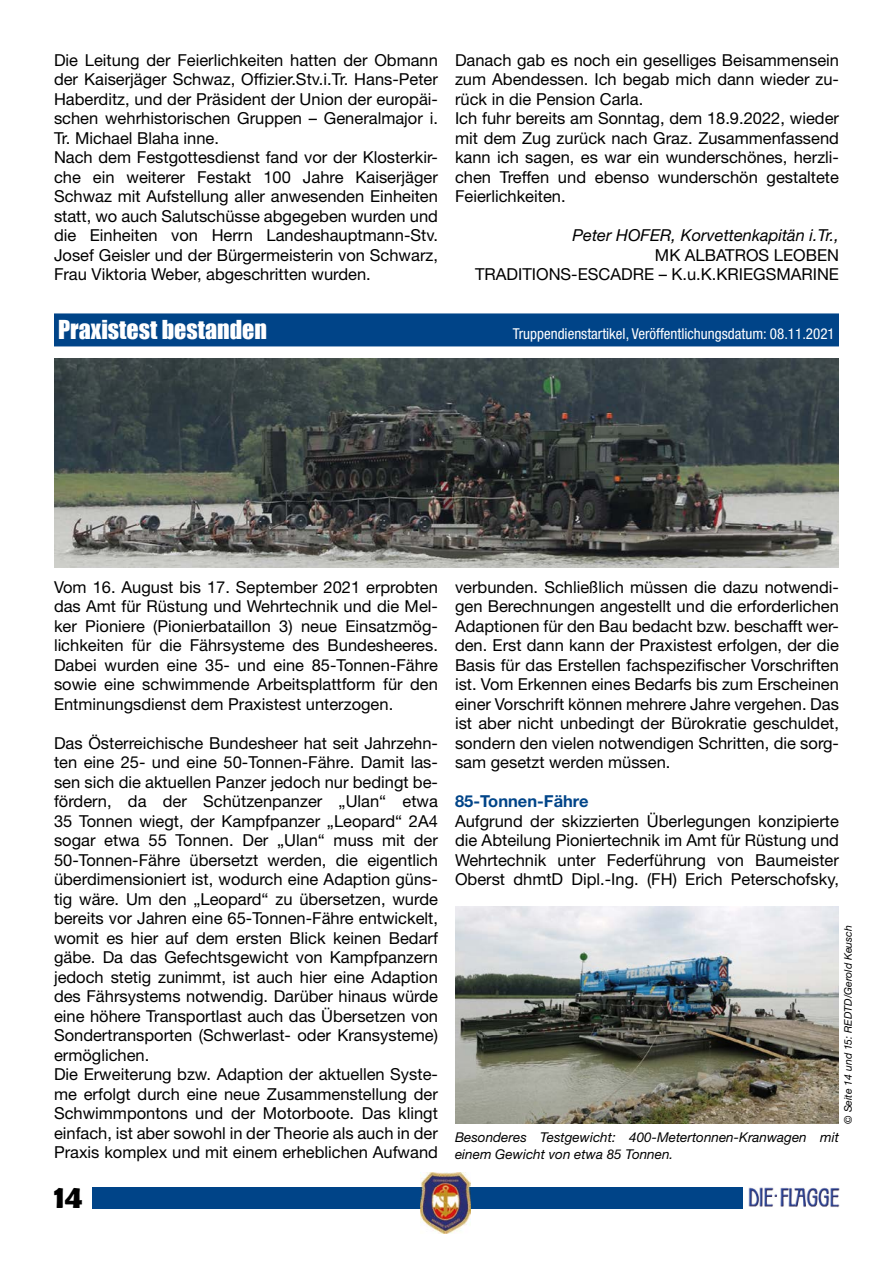
<style>
.page{position:relative;width:893px;height:1263px;background:#fff}
.page>*{position:absolute;margin:0;border:0;box-sizing:border-box;transform-origin:0 0}
.t1{font:700 33px "Berlin Sans FB Demi";color:#000}
.t2{font:24px "Impact";color:#fff}
.t3{font:16.5px/19.5px "Helvetica Neue LT Std";color:#000}
.t4{font:italic 16.5px "Helvetica Neue LT Std";color:#000}
.t5{font:700 16.5px "Helvetica Neue LT Std";color:#048}
.t6{font:condensed 15px "Helvetica Neue LT Std";color:#fff}
.t7{font:italic 13.5px/16.5px "Helvetica Neue LT Std";color:#000}
.t8{font:italic 10.5px "Helvetica Neue LT Std";color:#000}
</style>
<div class="page">
<div style="left:92px;top:1187px;width:651px;height:21px;background:#048"></div>
<img style="left:421px;top:1172px;width:49px;height:61px">
<img style="left:749px;top:1187px;width:90px;height:20px">
<div style="left:54px;top:313px;width:785px;height:33px;background:#048"></div>
<img style="left:54px;top:358px;width:785px;height:209px">
<img style="left:455px;top:907px;width:384px;height:217px">
<p class="t3" style="left:54px;top:50px;width:385px">Die Leitung der Feierlichkeiten hatten der Obmann der Kaiserjäger Schwaz, Offizier.Stv.i.Tr. Hans-Peter Haberditz, und der Präsident der Union der europäi&shy;schen wehrhistorischen Gruppen – Generalmajor i.<br>Tr. Michael Blaha inne.<br>Nach dem Festgottesdienst fand vor der Klosterkir&shy;che ein weiterer Festakt 100 Jahre Kaiserjäger Schwaz mit Aufstellung aller anwesenden Einheiten statt, wo auch Salutschüsse abgegeben wurden und die Einheiten von Herrn Landeshauptmann-Stv.<br>Josef Geisler und der Bürgermeisterin von Schwarz, Frau Viktoria Weber, abgeschritten wurden.</p>
<p class="t3" style="left:455px;top:50px;width:385px">Danach gab es noch ein geselliges Beisammensein zum Abendessen. Ich begab mich dann wieder zu&shy;rück in die Pension Carla.<br>Ich fuhr bereits am Sonntag, dem 18.9.2022, wieder mit dem Zug zurück nach Graz. Zusammenfassend kann ich sagen, es war ein wunderschönes, herzli&shy;chen Treffen und ebenso wunderschön gestaltete Feierlichkeiten.</p>
<p class="t4" style="left:572px;top:226px;width:268px">Peter HOFER, Korvettenkapitän i.Tr.,</p>
<p class="t3" style="left:475px;top:245px;width:365px;text-align:right">MK ALBATROS LEOBEN<br>TRADITIONS-ESCADRE – K.u.K.KRIEGSMARINE</p>
<h2 class="t2" style="left:58px;top:311px;width:210px">Praxistest bestanden</h2>
<p class="t6" style="left:513px;top:325px;width:323px">Truppendienstartikel, Veröffentlichungsdatum: 08.11.2021</p>
<p class="t3" style="left:54px;top:577px;width:385px;text-align:justify">Vom 16. August bis 17. September 2021 erprobten das Amt für Rüstung und Wehrtechnik und die Mel&shy;ker Pioniere (Pionierbataillon 3) neue Einsatzmög&shy;lichkeiten für die Fährsysteme des Bundesheeres.<br>Dabei wurden eine 35- und eine 85-Tonnen-Fähre sowie eine schwimmende Arbeitsplattform für den Entminungsdienst dem Praxistest unterzogen.</p>
<p class="t3" style="left:54px;top:733px;width:386px">Das Österreichische Bundesheer hat seit Jahrzehn&shy;ten eine 25- und eine 50-Tonnen-Fähre. Damit las&shy;sen sich die aktuellen Panzer jedoch nur bedingt be&shy;fördern, da der Schützenpanzer „Ulan“ etwa 35 Tonnen wiegt, der Kampfpanzer „Leopard“ 2A4 sogar etwa 55 Tonnen. Der „Ulan“ muss mit der 50-Tonnen-Fähre übersetzt werden, die eigentlich überdimensioniert ist, wodurch eine Adaption güns&shy;tig wäre. Um den „Leopard“ zu übersetzen, wurde bereits vor Jahren eine 65-Tonnen-Fähre entwickelt, womit es hier auf dem ersten Blick keinen Bedarf gäbe. Da das Gefechtsgewicht von Kampfpanzern jedoch stetig zunimmt, ist auch hier eine Adaption des Fährsystems notwendig. Darüber hinaus würde eine höhere Transportlast auch das Übersetzen von Sondertransporten (Schwerlast- oder Kransysteme) ermöglichen.<br>Die Erweiterung bzw. Adaption der aktuellen Syste&shy;me erfolgt durch eine neue Zusammenstellung der Schwimmpontons und der Motorboote. Das klingt einfach, ist aber sowohl in der Theorie als auch in der Praxis komplex und mit einem erheblichen Aufwand</p>
<h1 class="t1" style="left:54px;top:1178px;width:30px">14</h1>
<p class="t3" style="left:455px;top:577px;width:385px;text-align:justify">verbunden. Schließlich müssen die dazu notwendi&shy;gen Berechnungen angestellt und die erforderlichen Adaptionen für den Bau bedacht bzw. beschafft wer&shy;den. Erst dann kann der Praxistest erfolgen, der die Basis für das Erstellen fachspezifischer Vorschriften ist. Vom Erkennen eines Bedarfs bis zum Erscheinen einer Vorschrift können mehrere Jahre vergehen. Das ist aber nicht unbedingt der Bürokratie geschuldet, sondern den vielen notwendigen Schritten, die sorg&shy;sam gesetzt werden müssen.</p>
<p class="t5" style="left:455px;top:791px;width:135px">85-Tonnen-Fähre</p>
<p class="t3" style="left:455px;top:811px;width:385px;text-align:justify">Aufgrund der skizzierten Überlegungen konzipierte die Abteilung Pioniertechnik im Amt für Rüstung und Wehrtechnik unter Federführung von Baumeister Oberst dhmtD Dipl.-Ing. (FH) Erich Peterschofsky,</p>
<p class="t8" style="left:842px;top:1124px;width:200px;rotate:-90deg">© Seite 14 und 15: REDTD/Gerold Keusch</p>
<p class="t7" style="left:455px;top:1129px;width:385px">Besonderes Testgewicht: 400-Metertonnen-Kranwagen mit einem Gewicht von etwa 85 Tonnen.</p>
</div>
